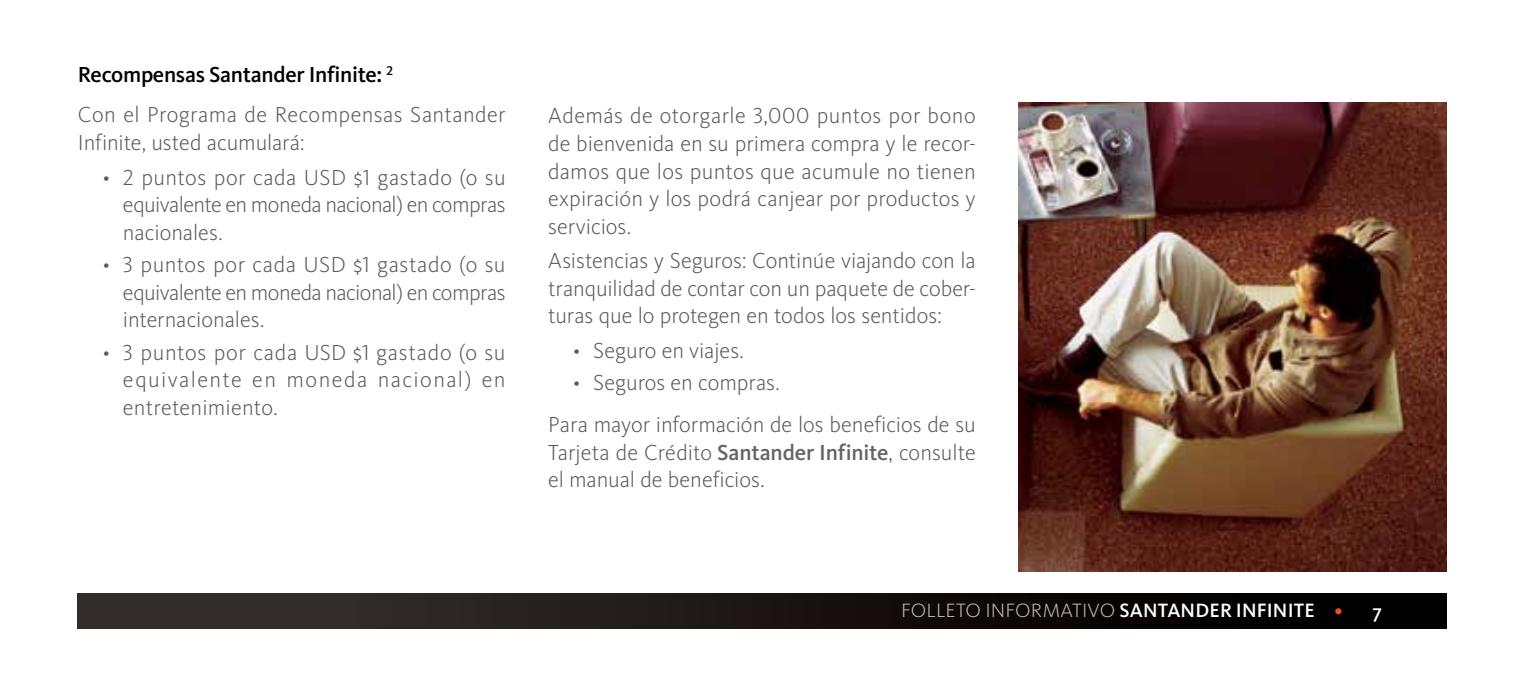
<style>
.page{position:relative;width:1524px;height:674px;background:#fff}
.page>*{position:absolute;margin:0;border:0;box-sizing:border-box;transform-origin:0 0}
.t1{font:300 22.5px/27.5px "Kievit OT";color:#58595b;text-align:justify}
.t2{font:300 20px "Kievit OT";letter-spacing:.005em;color:#bcbec0}
.t3{font:500 20px "Kievit OT";color:#fff}
.s1{font-weight:500;color:#000}
.s2{font-weight:500;color:#636466}
.s3{font-weight:500;color:#fff}
.s4{font-weight:500;color:#f04e23}
</style>
<div class="page">
<div style="left:78px;top:593px;width:1368px;height:35px;background:linear-gradient(to right,#393230,#000)"></div>
<img style="left:1018px;top:103px;width:428px;height:467px">
<p class="t1" style="left:78px;top:55px;width:429px;line-height:40px"><span class="s1">Recompensas Santander Infinite:</span> <sup>2<br></sup>Con el Programa de Recompensas Santander</p>
<p class="t1" style="left:78px;top:128px;width:228px">Infinite, usted acumulará:</p>
<p class="t1" style="left:123px;top:163px;width:384px;text-indent:-20px">• 2 puntos por cada USD $1 gastado (o su equivalente en moneda nacional) en compras nacionales.</p>
<p class="t1" style="left:123px;top:250px;width:384px;text-indent:-20px">• 3 puntos por cada USD $1 gastado (o su equivalente en moneda nacional) en compras internacionales.</p>
<p class="t1" style="left:123px;top:338px;width:384px;text-indent:-20px">• 3 puntos por cada USD $1 gastado (o su equivalente en moneda nacional) en entretenimiento.</p>
<p class="t1" style="left:548px;top:102px;width:429px">Además de otorgarle 3,000 puntos por bono de bienvenida en su primera compra y le recor&shy;damos que los puntos que acumule no tienen expiración y los podrá canjear por productos y servicios.</p>
<p class="t1" style="left:548px;top:246px;width:429px">Asistencias y Seguros: Continúe viajando con la tranquilidad de contar con un paquete de cober&shy;turas que lo protegen en todos los sentidos:</p>
<p class="t1" style="left:573px;top:336px;width:172px">• Seguro en viajes.</p>
<p class="t1" style="left:548px;top:361px;width:429px;line-height:41.8px;text-indent:25px">• Seguros en compras.<br>Para mayor información de los beneficios de su</p>
<p class="t1" style="left:548px;top:438px;width:429px">Tarjeta de Crédito <span class="s2">Santander Infinite</span>, consulte el manual de beneficios.</p>
<p class="t2" style="left:901px;top:598px;width:443px">FOLLETO INFORMATIVO <span class="s3">SANTANDER INFINITE</span> <span class="s4">•</span></p>
<p class="t3" style="left:1373px;top:598px;width:11px">7</p>
</div>
